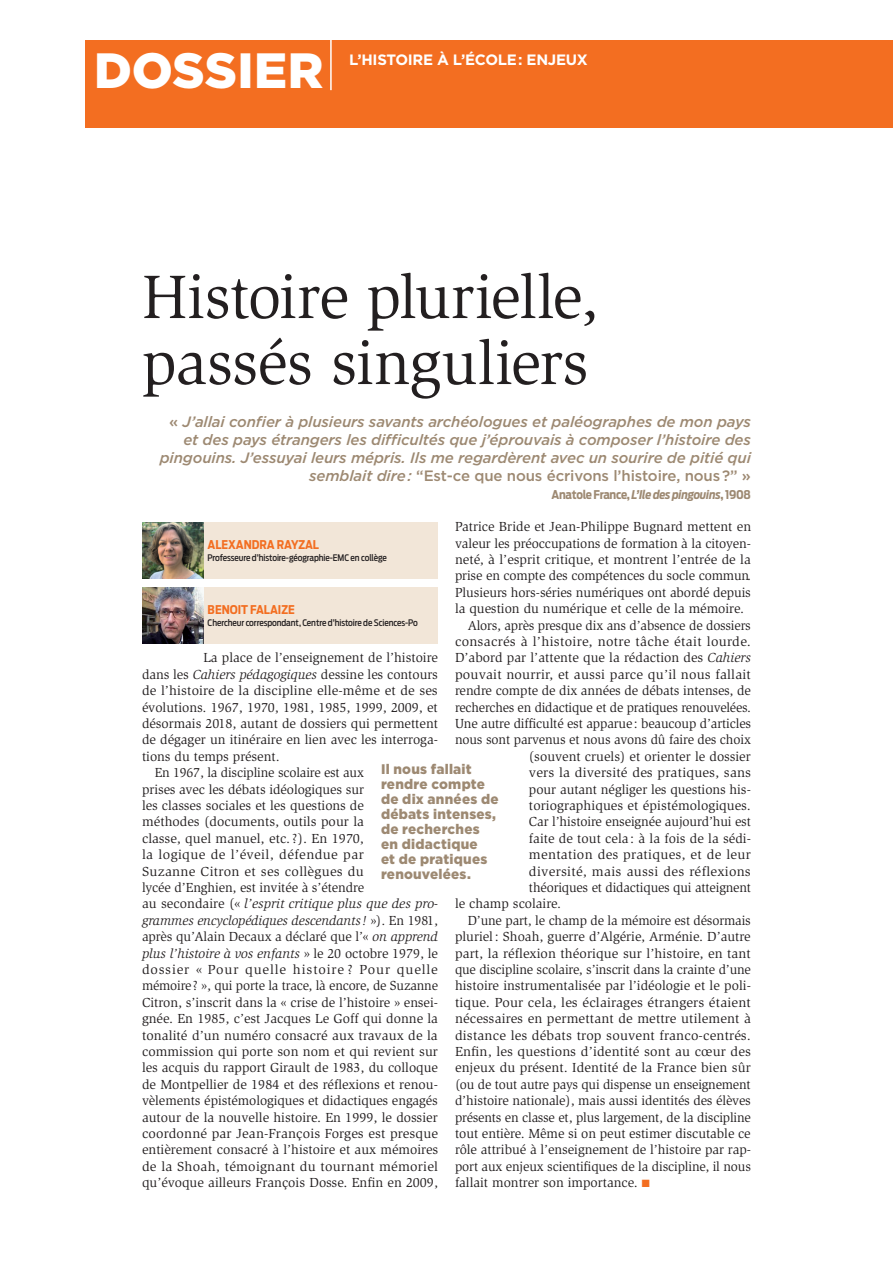
<style>
.page{position:relative;width:893px;height:1263px;background:#fff}
.page>*{position:absolute;margin:0;border:0;box-sizing:border-box;transform-origin:0 0}
.DOSSIER_-_TITRE_2{font:63px/66px "Slimbach Std";letter-spacing:-.015em;color:#231f20}
.t1{font:900 49.5px "Gotham";letter-spacing:.005em;color:#fff}
.CITATION{font:italic 500 15px/18px "Gotham";letter-spacing:-.01em;color:#9d8972;text-align:right}
.TETIERE_-_BANDEAU{font:700 15px "Gotham";letter-spacing:-.02em;color:#fff}
.EXERGUE_B{font:900 13.95px/15px "Gotham";letter-spacing:.015em;color:#9d8972}
.TEXTE_COURANT{font:13.5px/16.4px "Slimbach Std";color:#231f20;text-align:justify}
.PREMIER_PARAGRAPHE{font:13.5px/16.4px "Slimbach Std";color:#231f20;text-align:justify}
.TEXTE_COURANT-2{font:13.5px "Slimbach Std";letter-spacing:.025em;color:#231f20}
.TEXTE_COURANT-3{font:13.5px "Slimbach Std";letter-spacing:.02em;color:#231f20}
.SIGNATURE_CITATION{font:700 12px "Antenna Cond";letter-spacing:-.02em;color:#9d8972}
.COORDONATEUR{font:700 12px "Antenna Cond";color:#f36e21}
.COORD_-_QUALITÉ{font:500 9px "Antenna Cond";letter-spacing:-.01em;color:#231f20}
.s1{font-style:normal}
.s2{font-style:italic}
.s3{color:#f36e21}
</style>
<div class="page">
<div style="left:85px;top:40px;width:808px;height:88px;background:#f36e21"></div>
<hr style="left:330px;top:37px;width:2px;height:53px;background:#fff">
<div style="left:203px;top:522px;width:235px;height:56px;background:#f2e6d8"></div>
<div style="left:203px;top:587px;width:235px;height:56px;background:#f2e6d8"></div>
<img style="left:142px;top:522px;width:61px;height:56px">
<img style="left:142px;top:587px;width:61px;height:56px">
<h2 class="t1" style="left:94px;top:37px;width:231px">DOSSIER</h2>
<p class="TETIERE_-_BANDEAU" style="left:349px;top:50px;width:240px">L’HISTOIRE À L’ÉCOLE : ENJEUX</p>
<p class="DOSSIER_-_TITRE_2" style="left:142px;top:264px;width:458px">Histoire plurielle, passés singuliers</p>
<p class="CITATION" style="left:160px;top:412px;width:593px"><span class="s1">«</span> J’allai confier à plusieurs savants archéologues et paléographes de mon pays et des pays étrangers les difficultés que j’éprouvais à composer l’histoire des pingouins. J’essuyai leurs mépris. Ils me regardèrent avec un sourire de pitié qui semblait dire : <span class="s1">“Est-ce que nous écrivons l’histoire, nous ?” »</span></p>
<p class="SIGNATURE_CITATION" style="left:551px;top:487px;width:201px">Anatole France, <span class="s2">L’Ile des pingouins</span>, 1908</p>
<p class="TEXTE_COURANT" style="left:455px;top:519px;width:298px">Patrice Bride et Jean-Philippe Bugnard mettent en valeur les préoccupations de formation à la citoyen&shy;neté, à l’esprit critique, et montrent l’entrée de la prise en compte des compétences du socle commun.<br>Plusieurs hors-séries numériques ont abordé depuis la question du numérique et celle de la mémoire.</p>
<p class="TEXTE_COURANT" style="left:468px;top:617px;width:285px">Alors, après presque dix ans d’absence de dossiers</p>
<p class="TEXTE_COURANT-2" style="left:455px;top:634px;width:297px">consacrés à l’histoire, notre tâche était lourde.</p>
<p class="TEXTE_COURANT" style="left:455px;top:650px;width:297px">D’abord par l’attente que la rédaction des <span class="s2">Cahiers</span></p>
<p class="TEXTE_COURANT" style="left:455px;top:666px;width:297px">pouvait nourrir, et aussi parce qu’il nous fallait</p>
<p class="TEXTE_COURANT" style="left:455px;top:682px;width:297px">rendre compte de dix années de débats intenses, de</p>
<p class="TEXTE_COURANT" style="left:455px;top:699px;width:298px">recherches en didactique et de pratiques renouvelées.</p>
<p class="TEXTE_COURANT" style="left:455px;top:715px;width:298px">Une autre difficulté est apparue: beaucoup d’articles</p>
<p class="TEXTE_COURANT" style="left:455px;top:732px;width:297px">nous sont parvenus et nous avons dû faire des choix</p>
<p class="TEXTE_COURANT" style="left:529px;top:748px;width:223px">(souvent cruels) et orienter le dossier</p>
<p class="TEXTE_COURANT" style="left:529px;top:764px;width:224px">vers la diversité des pratiques, sans</p>
<p class="TEXTE_COURANT" style="left:529px;top:781px;width:223px">pour autant négliger les questions his-</p>
<p class="TEXTE_COURANT" style="left:529px;top:797px;width:224px">toriographiques et épistémologiques.</p>
<p class="TEXTE_COURANT" style="left:529px;top:814px;width:223px">Car l’histoire enseignée aujourd’hui est</p>
<p class="TEXTE_COURANT" style="left:529px;top:830px;width:223px">faite de tout cela : à la fois de la sédi-</p>
<p class="TEXTE_COURANT-3" style="left:529px;top:847px;width:223px">mentation des pratiques, et de leur</p>
<p class="TEXTE_COURANT-2" style="left:529px;top:863px;width:223px">diversité, mais aussi des réflexions</p>
<p class="TEXTE_COURANT" style="left:529px;top:879px;width:224px">théoriques et didactiques qui atteignent</p>
<p class="TEXTE_COURANT" style="left:455px;top:896px;width:108px">le champ scolaire.</p>
<p class="TEXTE_COURANT" style="left:455px;top:912px;width:298px;text-indent:13px">D’une part, le champ de la mémoire est désormais pluriel: Shoah, guerre d’Algérie, Arménie. D’autre part, la réflexion théorique sur l’histoire, en tant que discipline scolaire, s’inscrit dans la crainte d’une histoire instrumentalisée par l’idéologie et le poli&shy;tique. Pour cela, les éclairages étrangers étaient nécessaires en permettant de mettre utilement à distance les débats trop souvent franco-centrés.<br>Enfin, les questions d’identité sont au cœur des enjeux du présent. Identité de la France bien sûr (ou de tout autre pays qui dispense un enseignement d’histoire nationale), mais aussi identités des élèves présents en classe et, plus largement, de la discipline tout entière. Même si on peut estimer discutable ce rôle attribué à l’enseignement de l’histoire par rap&shy;port aux enjeux scientifiques de la discipline, il nous fallait montrer son importance. <span class="s3">■</span></p>
<p class="COORDONATEUR" style="left:208px;top:538px;width:113px">ALEXANDRA RAYZAL</p>
<p class="COORD_-_QUALITÉ" style="left:208px;top:553px;width:181px">Professeure d’histoire-géographie-EMC en collège</p>
<p class="COORDONATEUR" style="left:208px;top:603px;width:89px">BENOIT FALAIZE</p>
<p class="COORD_-_QUALITÉ" style="left:208px;top:617px;width:212px">Chercheur correspondant, Centre d’histoire de Sciences-Po</p>
<p class="PREMIER_PARAGRAPHE" style="left:142px;top:650px;width:297px;text-indent:61px">La place de l’enseignement de l’histoire dans les <span class="s2">Cahiers pédagogiques</span> dessine les contours de l’histoire de la discipline elle-même et de ses évolutions. 1967, 1970, 1981, 1985, 1999, 2009, et désormais 2018, autant de dossiers qui permettent de dégager un itinéraire en lien avec les interroga&shy;tions du temps présent.</p>
<p class="TEXTE_COURANT" style="left:142px;top:764px;width:298px;text-align:left;text-indent:13px">En 1967, la discipline scolaire est aux<br>prises avec les débats idéologiques sur<br>les classes sociales et les questions de<br>méthodes (documents, outils pour la<br>classe, quel manuel, etc.?). En 1970,<br>la logique de l’éveil, défendue par<br>Suzanne Citron et ses collègues du<br>lycée d’Enghien, est invitée à s’étendre<br>au secondaire (« <span class="s2">l’esprit critique plus que des pro&shy;grammes encyclopédiques descendants!</span> »). En 1981, après qu’Alain Decaux a déclaré que l’« <span class="s2">on apprend plus l’histoire à vos enfants</span> » le 20 octobre 1979, le dossier « Pour quelle histoire ? Pour quelle mémoire? », qui porte la trace, là encore, de Suzanne Citron, s’inscrit dans la « crise de l’histoire » ensei&shy;gnée. En 1985, c’est Jacques Le Goff qui donne la tonalité d’un numéro consacré aux travaux de la commission qui porte son nom et qui revient sur les acquis du rapport Girault de 1983, du colloque de Montpellier de 1984 et des réflexions et renou&shy;vèlements épistémologiques et didactiques engagés autour de la nouvelle histoire. En 1999, le dossier coordonné par Jean-François Forges est presque entièrement consacré à l’histoire et aux mémoires de la Shoah, témoignant du tournant mémoriel qu’évoque ailleurs François Dosse. Enfin en 2009,</p>
<p class="EXERGUE_B" style="left:381px;top:761px;width:119px">Il nous fallait rendre compte de dix années de débats intenses, de recherches en didactique<br>et de pratiques renouvelées.</p>
</div>
